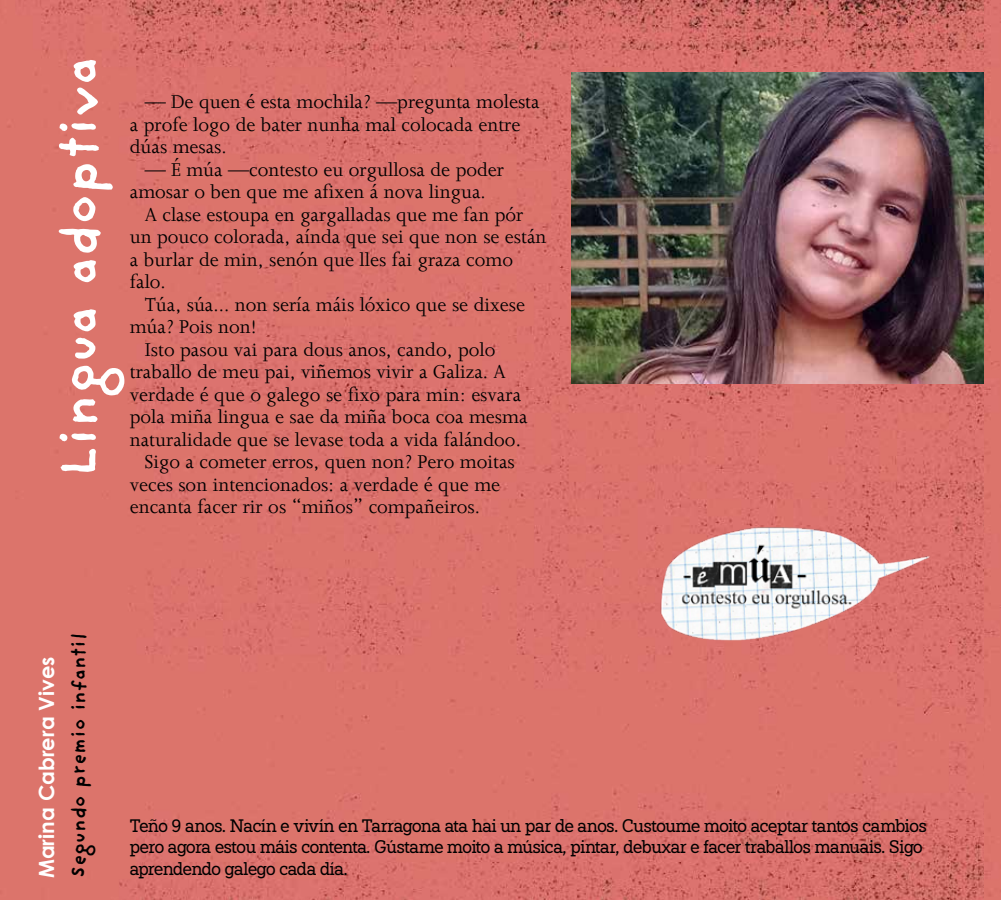
<style>
.page{position:relative;width:1001px;height:900px;background:#fff}
.page>*{position:absolute;margin:0;border:0;box-sizing:border-box;transform-origin:0 0}
.t1{font:700 55.5px "Providence Sans Pro";letter-spacing:-.01em;color:#fff}
.t2{font:21px/22.5px "Joanna";color:#000}
.t3{font:700 21px "Century Gothic";color:#fff}
.t4{font:700 20.7px "Providence Sans Pro";color:#000}
.t5{font:18px/21.6px "Paul Slab Soft";letter-spacing:-.02em;color:#000}
</style>
<div class="page">
<img style="left:0;top:0;width:984px;height:900px">
<img style="left:571px;top:72px;width:413px;height:312px">
<img style="left:638px;top:496px;width:300px;height:172px">
<div style="left:984px;top:0;width:16px;height:900px;background:#dc746b"></div>
<p class="t1" style="left:46px;top:478px;width:424px;rotate:-90deg">Lingua adoptiva</p>
<p class="t2" style="left:130px;top:91px;width:411px;text-indent:15px">— De quen é esta mochila? —pregunta molesta a profe logo de bater nunha mal colocada entre dúas mesas.</p>
<p class="t2" style="left:130px;top:158px;width:376px;text-indent:15px">— É múa —contesto eu orgullosa de poder amosar o ben que me afixen á nova lingua.</p>
<p class="t2" style="left:130px;top:203px;width:418px;text-indent:15px">A clase estoupa en gargalladas que me fan pór un pouco colorada, aínda que sei que non se están a burlar de min, senón que lles fai graza como falo.</p>
<p class="t2" style="left:130px;top:293px;width:397px;text-indent:15px">Túa, súa... non sería máis lóxico que se dixese múa? Pois non!</p>
<p class="t2" style="left:130px;top:338px;width:399px;text-indent:15px">Isto pasou vai para dous anos, cando, polo traballo de meu pai, viñemos vivir a Galiza. A verdade é que o galego se fixo para min: esvara pola miña lingua e sae da miña boca coa mesma naturalidade que se levase toda a vida falándoo.</p>
<p class="t2" style="left:130px;top:451px;width:386px;text-indent:15px">Sigo a cometer erros, quen non? Pero moitas veces son intencionados: a verdade é que me encanta facer rir os “miños” compañeiros.</p>
<p class="t3" style="left:30px;top:878px;width:223px;rotate:-90deg">Marina Cabrera Vives</p>
<p class="t4" style="left:66px;top:878px;width:246px;rotate:-90deg">Segundo premio infantil</p>
<p class="t5" style="left:130px;top:815px;width:798px">Teño 9 anos. Nacín e vivín en Tarragona ata hai un par de anos. Custoume moito aceptar tantos cambios pero agora estou máis contenta. Gústame moito a música, pintar, debuxar e facer traballos manuais. Sigo aprendendo galego cada día.</p>
</div>
